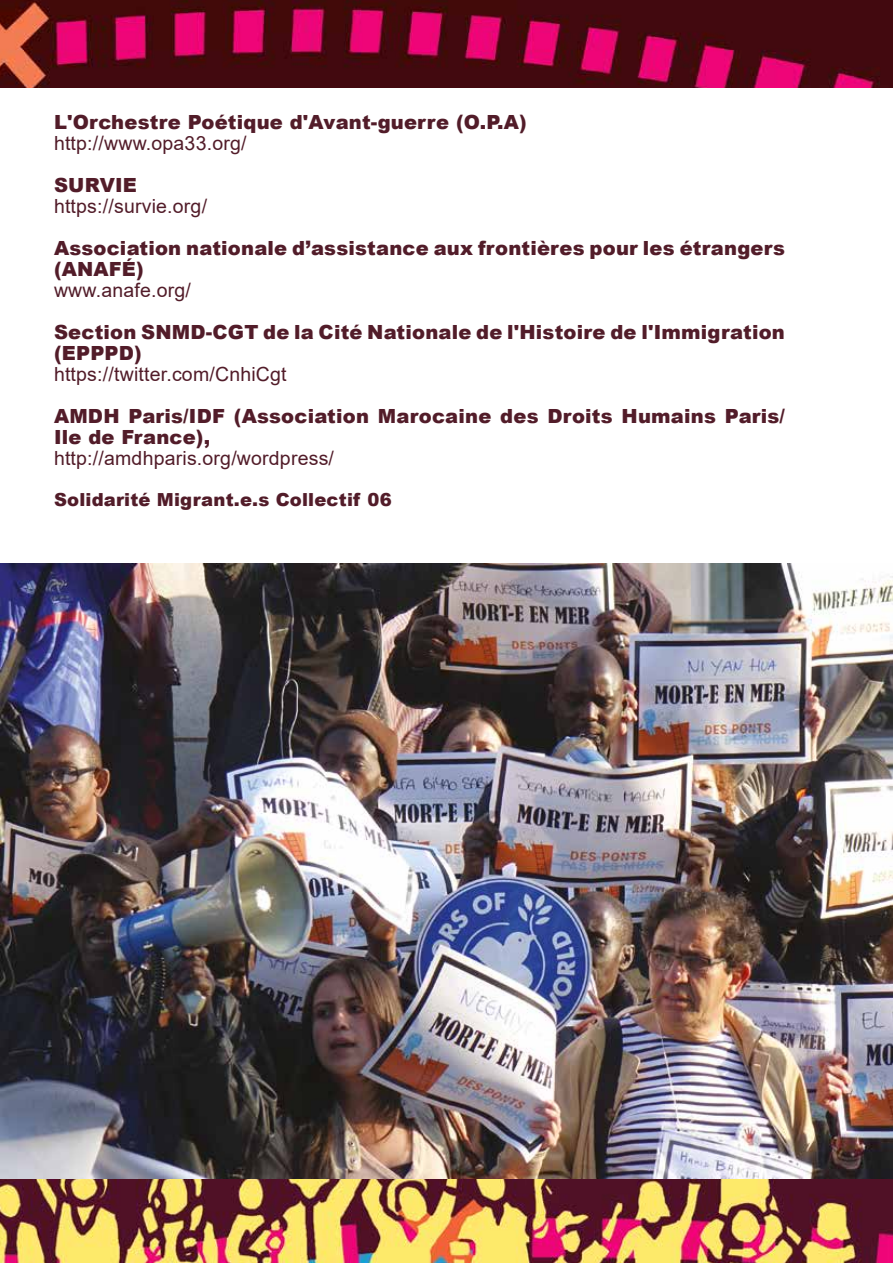
<style>
.page{position:relative;width:893px;height:1263px;background:#fff}
.page>*{position:absolute;margin:0;border:0;box-sizing:border-box;transform-origin:0 0}
.t1{font:900 19.5px/21px "Arial";letter-spacing:.01em;color:#521c29}
.t2{font:19.5px "Arial";letter-spacing:.01em;color:#521c29}
.t3{font:900 18px "Arial";letter-spacing:.01em;color:#521c29}
</style>
<div class="page">
<img style="left:0;top:0;width:893px;height:87px">
<img style="left:0;top:563px;width:893px;height:616px">
<img style="left:0;top:1179px;width:893px;height:84px">
<p class="t1" style="left:54px;top:111px;width:474px">L'Orchestre Poétique d'Avant-guerre (O.P.A)</p>
<p class="t2" style="left:54px;top:130px;width:194px">http://www.opa33.org/</p>
<p class="t1" style="left:54px;top:174px;width:84px">SURVIE</p>
<p class="t2" style="left:54px;top:193px;width:155px">https://survie.org/</p>
<p class="t1" style="left:54px;top:237px;width:732px">Association nationale d’assistance aux frontières pour les étrangers (ANAFÉ)</p>
<p class="t2" style="left:54px;top:277px;width:138px">www.anafe.org/</p>
<p class="t1" style="left:54px;top:321px;width:732px">Section SNMD-CGT de la Cité Nationale de l'Histoire de l'Immigration (EPPPD)</p>
<p class="t2" style="left:54px;top:361px;width:234px">https://twitter.com/CnhiCgt</p>
<p class="t1" style="left:54px;top:405px;width:732px">AMDH Paris/IDF (Association Marocaine des Droits Humains Paris/<br>Ile de France),</p>
<p class="t2" style="left:54px;top:445px;width:282px">http://amdhparis.org/wordpress/</p>
<p class="t3" style="left:54px;top:486px;width:339px">Solidarité Migrant.e.s Collectif 06</p>
</div>
